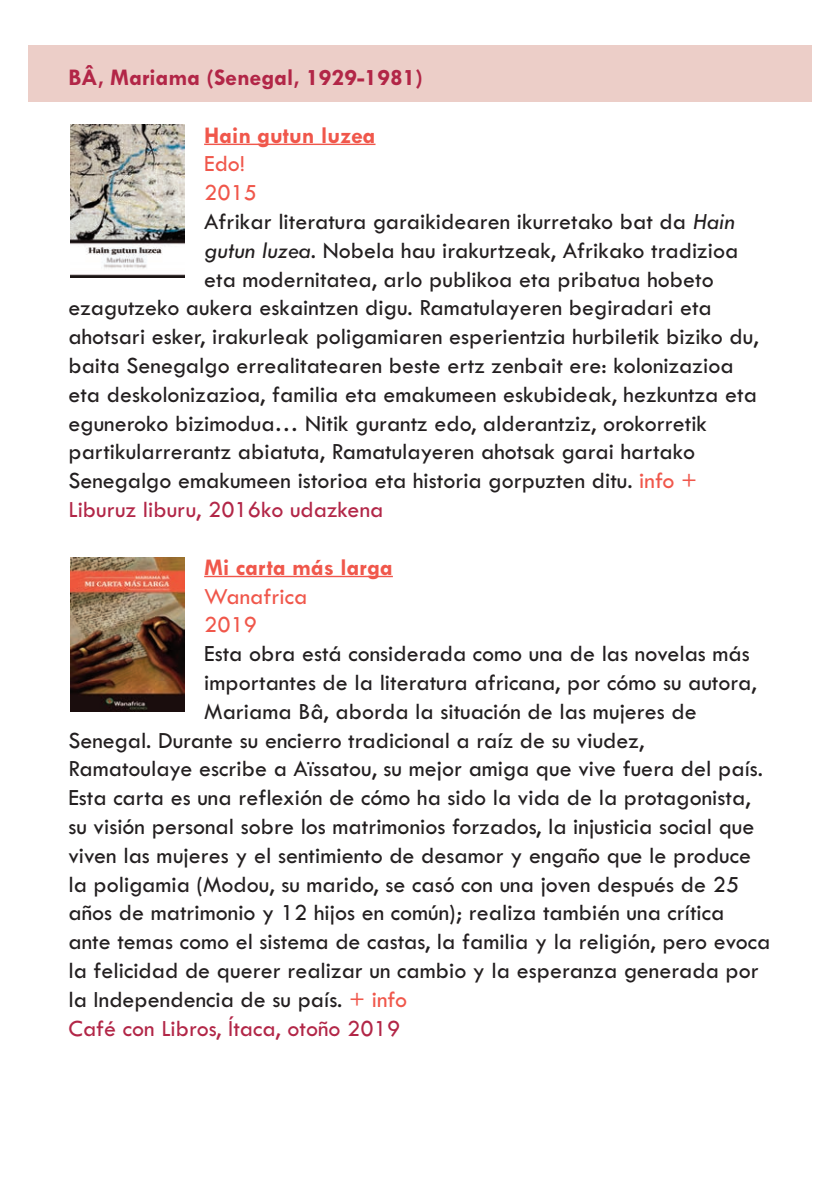
<style>
.page{position:relative;width:840px;height:1191px;background:#fff}
.page>*{position:absolute;margin:0;border:0;box-sizing:border-box;transform-origin:0 0}
.t1{font:24px "Tw Cen";color:#231f20}
.t2{font:24px "Tw Cen";color:#b22647}
.t3{font:700 24px "Tw Cen";color:#b22647}
.t4{font:700 24px "Tw Cen";color:#f0574b}
.t5{font:24px/28.8px "Tw Cen";color:#f0574b}
.s1{font-style:italic}
.s2{color:#f0574b}
</style>
<div class="page">
<div style="left:28px;top:45px;width:783px;height:57px;background:#eccec8"></div>
<hr style="left:204px;top:144px;width:171px;height:1px;background:#f0574b">
<hr style="left:204px;top:576px;width:188px;height:1px;background:#f0574b">
<img style="left:71px;top:124px;width:113px;height:153px">
<img style="left:71px;top:558px;width:113px;height:153px">
<p class="t3" style="left:68px;top:63px;width:356px">BÂ, Mariama (Senegal, 1929-1981)</p>
<p class="t4" style="left:204px;top:120px;width:173px">Hain gutun luzea</p>
<p class="t5" style="left:204px;top:149px;width:43px">Edo!</p>
<p class="t5" style="left:204px;top:177px;width:54px">2015</p>
<p class="t1" style="left:204px;top:207px;width:532px">Afrikar literatura garaikidearen ikurretako bat da <span class="s1">Hain</span></p>
<p class="t1" style="left:204px;top:235px;width:535px"><span class="s1">gutun luzea</span>. Nobela hau irakurtzeak, Afrikako tradizioa</p>
<p class="t1" style="left:204px;top:264px;width:511px">eta modernitatea, arlo publikoa eta pribatua hobeto</p>
<p class="t1" style="left:68px;top:293px;width:644px">ezagutzeko aukera eskaintzen digu. Ramatulayeren begiradari eta</p>
<p class="t1" style="left:68px;top:322px;width:691px">ahotsari esker, irakurleak poligamiaren esperientzia hurbiletik biziko du,</p>
<p class="t1" style="left:68px;top:351px;width:666px">baita Senegalgo errealitatearen beste ertz zenbait ere: kolonizazioa</p>
<p class="t1" style="left:68px;top:379px;width:689px">eta deskolonizazioa, familia eta emakumeen eskubideak, hezkuntza eta</p>
<p class="t1" style="left:68px;top:408px;width:640px">eguneroko bizimodua… Nitik gurantz edo, alderantziz, orokorretik</p>
<p class="t1" style="left:68px;top:437px;width:627px">partikularrerantz abiatuta, Ramatulayeren ahotsak garai hartako</p>
<p class="t1" style="left:68px;top:466px;width:630px">Senegalgo emakumeen istorioa eta historia gorpuzten ditu. <span class="s2">info +</span></p>
<p class="t2" style="left:68px;top:495px;width:316px">Liburuz liburu, 2016ko udazkena</p>
<p class="t4" style="left:204px;top:552px;width:190px">Mi carta más larga</p>
<p class="t5" style="left:204px;top:581px;width:105px">Wanafrica<br>2019</p>
<p class="t1" style="left:204px;top:639px;width:547px">Esta obra está considerada como una de las novelas más</p>
<p class="t1" style="left:204px;top:667px;width:553px">importantes de la literatura africana, por cómo su autora,</p>
<p class="t1" style="left:204px;top:696px;width:494px">Mariama Bâ, aborda la situación de las mujeres de</p>
<p class="t1" style="left:68px;top:725px;width:577px">Senegal. Durante su encierro tradicional a raíz de su viudez,</p>
<p class="t1" style="left:68px;top:754px;width:695px">Ramatoulaye escribe a Aïssatou, su mejor amiga que vive fuera del país.</p>
<p class="t1" style="left:68px;top:783px;width:683px">Esta carta es una reflexión de cómo ha sido la vida de la protagonista,</p>
<p class="t1" style="left:68px;top:811px;width:687px">su visión personal sobre los matrimonios forzados, la injusticia social que</p>
<p class="t1" style="left:68px;top:840px;width:683px">viven las mujeres y el sentimiento de desamor y engaño que le produce</p>
<p class="t1" style="left:68px;top:869px;width:672px">la poligamia (Modou, su marido, se casó con una joven después de 25</p>
<p class="t1" style="left:68px;top:898px;width:657px">años de matrimonio y 12 hijos en común); realiza también una crítica</p>
<p class="t1" style="left:68px;top:927px;width:703px">ante temas como el sistema de castas, la familia y la religión, pero evoca</p>
<p class="t1" style="left:68px;top:955px;width:691px">la felicidad de querer realizar un cambio y la esperanza generada por</p>
<p class="t1" style="left:68px;top:984px;width:340px">la Independencia de su país. <span class="s2">+ info</span></p>
<p class="t2" style="left:68px;top:1013px;width:333px">Café con Libros, Ítaca, otoño 2019</p>
</div>
